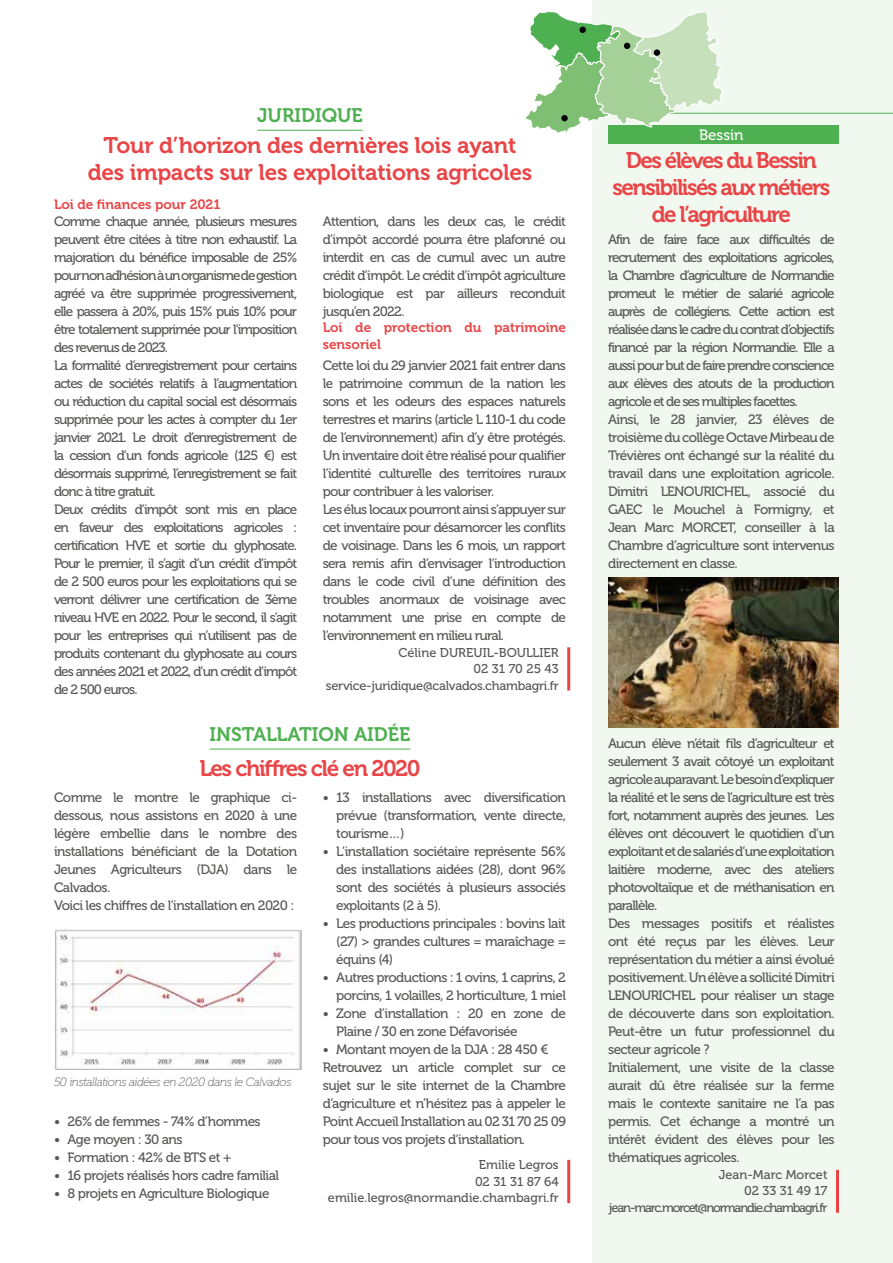
<style>
.page{position:relative;width:893px;height:1263px;background:#fff}
.page>*{position:absolute;margin:0;border:0;box-sizing:border-box;transform-origin:0 0}
.t1{font:22.5px/27px "Museo 700";letter-spacing:-.01em;color:#e94547;text-align:center}
.t2{font:22.5px/27px "Museo 700";letter-spacing:-.07em;color:#e94547;text-align:center}
.t3{font:22.5px "Museo 700";letter-spacing:-.065em;color:#e94547}
.t4{font:19.5px "Museo 700";color:#4eb051}
.t5{font:15px "Museo 500";color:#fff}
.t6{font:13.5px/18px "Museo 500";letter-spacing:-.05em;color:#575756}
.t7{font:13.5px/18px "Museo 500";letter-spacing:-.07em;color:#575756}
.t8{font:13.5px/18px "Museo 500";letter-spacing:-.075em;color:#575756}
.t9{font:13.5px/16.5px "Museo 700";color:#e94547}
.t10{font:12.75px/16.5px "Museo 500";letter-spacing:-.01em;color:#575756;text-align:right}
.t11{font:12.75px/16.5px "Museo 500";letter-spacing:-.09em;color:#575756;text-align:right}
.t12{font:italic 12px "Museo 100";letter-spacing:-.03em;color:#575756}
</style>
<div class="page">
<div style="left:592px;top:0;width:301px;height:1263px;background:#f1f8f0"></div>
<hr style="left:608px;top:113px;width:285px;height:1px;background:#4eb051">
<div style="left:608px;top:125px;width:231px;height:19px;background:#4eb051"></div>
<hr style="left:836px;top:1170px;width:3px;height:43px;background:#e94547">
<hr style="left:567px;top:647px;width:3px;height:43px;background:#e94547">
<hr style="left:257px;top:130px;width:106px;height:1px;background:#4eb051">
<img style="left:608px;top:577px;width:231px;height:150px">
<hr style="left:210px;top:749px;width:200px;height:1px;background:#4eb051">
<hr style="left:567px;top:1160px;width:3px;height:43px;background:#e94547">
<img style="left:54px;top:929px;width:247px;height:141px">
<svg style="left:525px;top:12px;width:198px;height:121px"></svg>
<h2 class="t4" style="left:257px;top:105px;width:107px">JURIDIQUE</h2>
<h1 class="t1" style="left:88px;top:132px;width:446px">Tour d’horizon des dernières lois ayant des impacts sur les exploitations agricoles</h1>
<p class="t9" style="left:54px;top:196px;width:168px">Loi de finances pour 2021</p>
<p class="t7" style="left:54px;top:212px;width:245px">Comme chaque année, plusieurs mesures peuvent être citées à titre non exhaustif. La majoration du bénéfice imposable de 25% pour non adhésion à un organisme de gestion agréé va être supprimée progressivement, elle passera à 20%, puis 15% puis 10% pour être totalement supprimée pour l’imposition des revenus de 2023.<br>La formalité d’enregistrement pour certains actes de sociétés relatifs à l’augmentation ou réduction du capital social est désormais supprimée pour les actes à compter du 1er janvier 2021. Le droit d’enregistrement de la cession d’un fonds agricole (125 €) est désormais supprimé, l’enregistrement se fait donc à titre gratuit.<br>Deux crédits d’impôt sont mis en place en faveur des exploitations agricoles : certification HVE et sortie du glyphosate.<br>Pour le premier, il s’agit d’un crédit d’impôt de 2 500 euros pour les exploitations qui se verront délivrer une certification de 3ème niveau HVE en 2022. Pour le second, il s’agit pour les entreprises qui n’utilisent pas de produits contenant du glyphosate au cours des années 2021 et 2022, d’un crédit d’impôt de 2 500 euros.</p>
<p class="t6" style="left:323px;top:212px;width:245px;text-align:justify">Attention, dans les deux cas, le crédit d’impôt accordé pourra être plafonné ou interdit en cas de cumul avec un autre crédit d’impôt. Le crédit d’impôt agriculture biologique est par ailleurs reconduit jusqu’en 2022.</p>
<p class="t9" style="left:323px;top:320px;width:245px">Loi de protection du patrimoine sensoriel</p>
<p class="t6" style="left:323px;top:356px;width:245px">Cette loi du 29 janvier 2021 fait entrer dans le patrimoine commun de la nation les sons et les odeurs des espaces naturels terrestres et marins (article L 110-1 du code de l’environnement) afin d’y être protégés.<br>Un inventaire doit être réalisé pour qualifier l’identité culturelle des territoires ruraux pour contribuer à les valoriser.<br>Les élus locaux pourront ainsi s’appuyer sur cet inventaire pour désamorcer les conflits de voisinage. Dans les 6 mois, un rapport sera remis afin d’envisager l’introduction dans le code civil d’une définition des troubles anormaux de voisinage avec notamment une prise en compte de l’environnement en milieu rural.</p>
<p class="t10" style="left:326px;top:644px;width:234px">Céline DUREUIL-BOULLIER<br>02 31 70 25 43 service-juridique@calvados.chambagri.fr</p>
<h2 class="t4" style="left:210px;top:723px;width:202px">INSTALLATION AIDÉE</h2>
<h1 class="t3" style="left:199px;top:756px;width:223px">Les chiffres clé en 2020</h1>
<p class="t6" style="left:54px;top:788px;width:245px">Comme le montre le graphique ci&shy;dessous, nous assistons en 2020 à une légère embellie dans le nombre des installations bénéficiant de la Dotation Jeunes Agriculteurs (DJA) dans le Calvados.<br>Voici les chiffres de l’installation en 2020 :</p>
<p class="t12" style="left:54px;top:1075px;width:239px">50 installations aidées en 2020 dans le Calvados</p>
<p class="t6" style="left:54px;top:1113px;width:208px">• 26% de femmes - 74% d’hommes</p>
<p class="t6" style="left:54px;top:1130px;width:130px">• Age moyen : 30 ans</p>
<p class="t6" style="left:54px;top:1148px;width:179px">• Formation : 42% de BTS et +</p>
<p class="t6" style="left:54px;top:1166px;width:227px">• 16 projets réalisés hors cadre familial</p>
<p class="t6" style="left:54px;top:1184px;width:217px">• 8 projets en Agriculture Biologique</p>
<p class="t6" style="left:336px;top:789px;width:231px;text-align:justify;text-indent:-14px">• 13 installations avec diversification prévue (transformation, vente directe, tourisme…)</p>
<p class="t6" style="left:336px;top:842px;width:231px;text-align:justify;text-indent:-14px">• L’installation sociétaire représente 56% des installations aidées (28), dont 96% sont des sociétés à plusieurs associés exploitants (2 à 5).</p>
<p class="t6" style="left:336px;top:914px;width:231px;text-align:justify;text-indent:-14px">• Les productions principales : bovins lait (27) &gt; grandes cultures = maraîchage = équins (4)</p>
<p class="t6" style="left:323px;top:968px;width:245px;text-align:right">• Autres productions : 1 ovins, 1 caprins, 2 porcins, 1 volailles, 2 horticulture, 1 miel</p>
<p class="t6" style="left:336px;top:1004px;width:231px;text-indent:-14px">• Zone d’installation : 20 en zone de<br>Plaine / 30 en zone Défavorisée</p>
<p class="t6" style="left:323px;top:1040px;width:245px">• Montant moyen de la DJA : 28 450 € Retrouvez un article complet sur ce sujet sur le site internet de la Chambre d’agriculture et n’hésitez pas à appeler le Point Accueil Installation au 02 31 70 25 09 pour tous vos projets d’installation.</p>
<p class="t10" style="left:328px;top:1156px;width:232px">Emilie Legros<br>02 31 31 87 64 emilie.legros@normandie.chambagri.fr</p>
<p class="t5" style="left:699px;top:126px;width:46px">Bessin</p>
<h1 class="t2" style="left:613px;top:147px;width:219px">Des élèves du Bessin sensibilisés aux métiers de l’agriculture</h1>
<p class="t8" style="left:608px;top:231px;width:228px">Afin de faire face aux difficultés de recrutement des exploitations agricoles, la Chambre d’agriculture de Normandie promeut le métier de salarié agricole auprès de collégiens. Cette action est réalisée dans le cadre du contrat d’objectifs financé par la région Normandie. Elle a aussi pour but de faire prendre conscience aux élèves des atouts de la production agricole et de ses multiples facettes.<br>Ainsi, le 28 janvier, 23 élèves de troisième du collège Octave Mirbeau de Trévières ont échangé sur la réalité du travail dans une exploitation agricole.<br>Dimitri LENOURICHEL, associé du GAEC le Mouchel à Formigny, et Jean Marc MORCET, conseiller à la Chambre d’agriculture sont intervenus directement en classe.</p>
<p class="t6" style="left:608px;top:734px;width:228px">Aucun élève n’était fils d’agriculteur et seulement 3 avait côtoyé un exploitant agricole auparavant. Le besoin d’expliquer la réalité et le sens de l’agriculture est très fort, notamment auprès des jeunes. Les élèves ont découvert le quotidien d’un exploitant et de salariés d’une exploitation laitière moderne, avec des ateliers photovoltaïque et de méthanisation en parallèle.<br>Des messages positifs et réalistes ont été reçus par les élèves. Leur représentation du métier a ainsi évolué positivement. Un élève a sollicité Dimitri LENOURICHEL pour réaliser un stage de découverte dans son exploitation.<br>Peut-être un futur professionnel du secteur agricole ?<br>Initialement, une visite de la classe aurait dû être réalisée sur la ferme mais le contexte sanitaire ne l’a pas permis. Cet échange a montré un intérêt évident des élèves pour les thématiques agricoles.</p>
<p class="t11" style="left:609px;top:1166px;width:220px">Jean-Marc Morcet<br>02 33 31 49 17 jean-marc.morcet@normandie.chambagri.fr</p>
</div>
